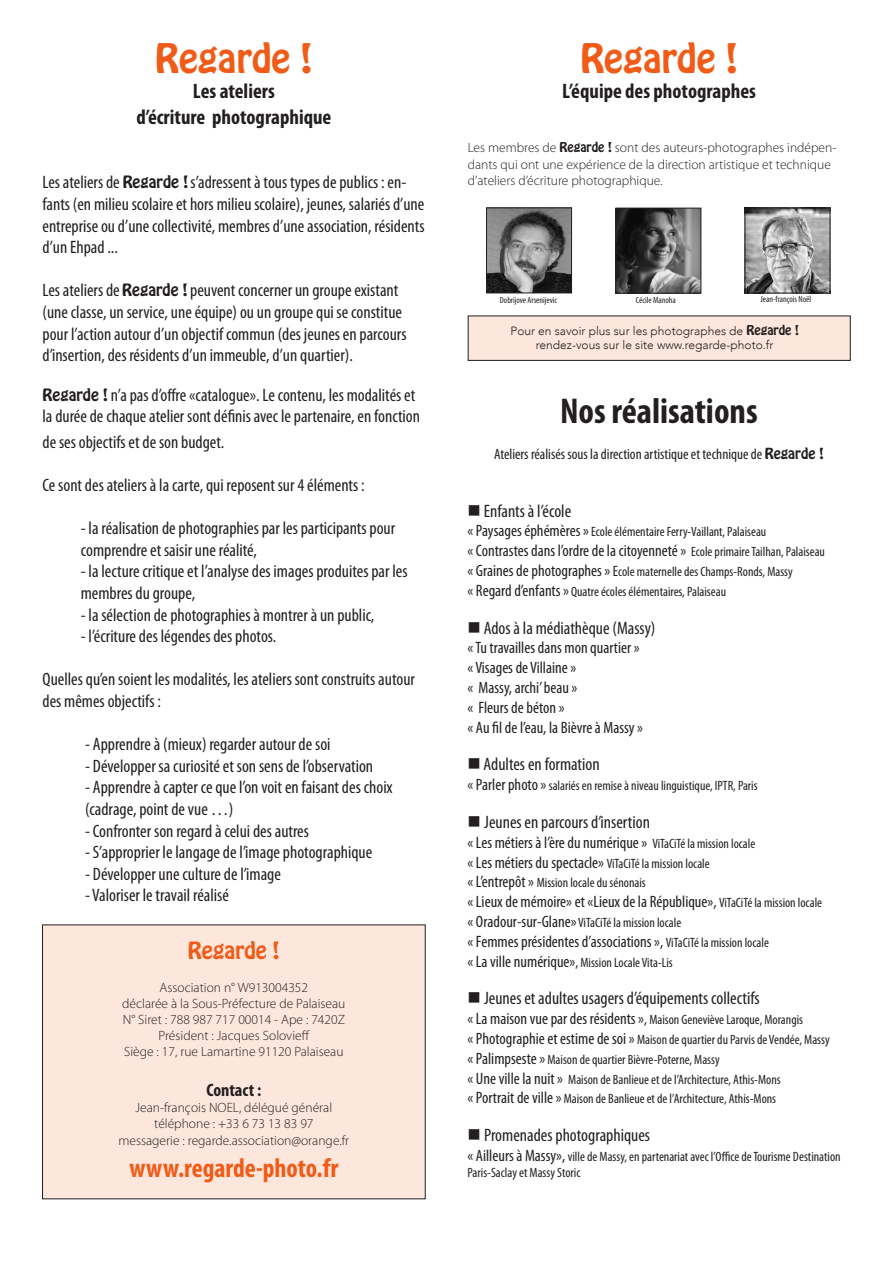
<style>
.page{position:relative;width:893px;height:1263px;background:#fff}
.page>*{position:absolute;margin:0;border:0;box-sizing:border-box;transform-origin:0 0}
.t1{font:36px "Hobo Std";color:#f05b18}
.t2{font:700 condensed 36px "Myriad Pro";color:#231f20}
.t3{font:700 condensed 27px "Myriad Pro";color:#f05b18}
.t4{font:700 condensed 21px "Myriad Pro";color:#231f20}
.t5{font:21px "Hobo Std";color:#f05b18}
.t6{font:condensed 18px/21.6px "Myriad Pro";color:#231f20}
.t7{font:700 condensed 18px "Myriad Pro";color:#231f20}
.t8{font:condensed 16.5px/19.8px "Myriad Pro";color:#231f20}
.t9{font:condensed 15px "Myriad Pro";color:#231f20}
.t10{font:condensed 13.5px/16.2px "Myriad Pro";color:#231f20}
.t11{font:300 13.5px/16.2px "Myriad Pro";color:#231f20}
.t12{font:300 12px "Avenir";color:#231f20}
.t13{font:condensed 9px "Myriad Pro";color:#231f20}
.s1{font-family:"Hobo Std";font-stretch:normal;font-size:15px}
.s2{font-family:"Hobo Std";font-weight:400;font-size:12px}
.s3{font-family:"Hobo Std";font-weight:400}
.s4{font-family:"Hobo Std";font-stretch:normal;font-size:13.5px}
.s5{font-size:16.5px}
.s6{font-size:13.5px}
.s7{font-size:15px}
</style>
<div class="page">
<div style="left:43px;top:925px;width:382px;height:274px;background:#fde6dc"></div>
<img style="left:488px;top:209px;width:82px;height:82px">
<div style="left:486px;top:207px;width:86px;height:86px;border:1px solid #231f20"></div>
<img style="left:617px;top:210px;width:82px;height:81px">
<div style="left:615px;top:208px;width:86px;height:85px;border:1px solid #231f20"></div>
<img style="left:747px;top:210px;width:81px;height:81px">
<div style="left:745px;top:208px;width:85px;height:85px;border:1px solid #231f20"></div>
<div style="left:468px;top:316px;width:382px;height:44px;background:#fde6dc"></div>
<div style="left:468px;top:316px;width:382px;height:45px;border:1px solid #231f20"></div>
<p class="t1" style="left:155px;top:34px;width:159px">Regarde !</p>
<p class="t4" style="left:193px;top:78px;width:83px">Les ateliers</p>
<p class="t4" style="left:136px;top:104px;width:197px">d’écriture photographique</p>
<p class="t6" style="left:43px;top:171px;width:383px">Les ateliers de <span class="s1">Regarde !</span> s’adressent à tous types de publics : en&shy;fants (en milieu scolaire et hors milieu scolaire), jeunes, salariés d’une entreprise ou d’une collectivité, membres d’une association, résidents d’un Ehpad ...</p>
<p class="t6" style="left:43px;top:279px;width:366px">Les ateliers de <span class="s1">Regarde !</span> peuvent concerner un groupe existant (une classe, un service, une équipe) ou un groupe qui se constitue pour l’action autour d’un objectif commun (des jeunes en parcours d’insertion, des résidents d’un immeuble, d’un quartier).</p>
<p class="t6" style="left:43px;top:384px;width:379px"><span class="s1">Regarde !</span> n’a pas d’offre «catalogue». Le contenu, les modalités et la durée de chaque atelier sont définis avec le partenaire, en fonction</p>
<p class="t6" style="left:43px;top:431px;width:183px">de ses objectifs et de son budget.</p>
<p class="t6" style="left:43px;top:474px;width:324px">Ce sont des ateliers à la carte, qui reposent sur 4 éléments :</p>
<p class="t6" style="left:81px;top:517px;width:316px">- la réalisation de photographies par les participants pour comprendre et saisir une réalité,</p>
<p class="t6" style="left:81px;top:560px;width:328px">- la lecture critique et l’analyse des images produites par les membres du groupe,</p>
<p class="t6" style="left:81px;top:603px;width:295px">- la sélection de photographies à montrer à un public,</p>
<p class="t6" style="left:81px;top:625px;width:197px">- l’écriture des légendes des photos.</p>
<p class="t6" style="left:43px;top:668px;width:374px">Quelles qu’en soient les modalités, les ateliers sont construits autour des mêmes objectifs :</p>
<p class="t6" style="left:85px;top:733px;width:247px">- Apprendre à (mieux) regarder autour de soi</p>
<p class="t6" style="left:85px;top:755px;width:290px">- Développer sa curiosité et son sens de l’observation</p>
<p class="t6" style="left:85px;top:776px;width:309px">- Apprendre à capter ce que l’on voit en faisant des choix (cadrage, point de vue …)</p>
<p class="t6" style="left:85px;top:819px;width:225px">- Confronter son regard à celui des autres</p>
<p class="t6" style="left:85px;top:841px;width:289px">- S’approprier le langage de l’image photographique</p>
<p class="t6" style="left:85px;top:863px;width:197px">- Développer une culture de l’image</p>
<p class="t6" style="left:85px;top:884px;width:145px">- Valoriser le travail réalisé</p>
<p class="t5" style="left:188px;top:936px;width:93px">Regarde !</p>
<p class="t11" style="left:160px;top:979px;width:150px">Association n° W913004352</p>
<p class="t11" style="left:122px;top:995px;width:225px">déclarée à la Sous-Préfecture de Palaiseau</p>
<p class="t11" style="left:123px;top:1011px;width:224px">N° Siret : 788 987 717 00014 - Ape : 7420Z</p>
<p class="t11" style="left:159px;top:1027px;width:153px">Président : Jacques Solovieff</p>
<p class="t11" style="left:124px;top:1044px;width:221px">Siège : 17, rue Lamartine 91120 Palaiseau</p>
<p class="t7" style="left:206px;top:1079px;width:57px">Contact :</p>
<p class="t11" style="left:135px;top:1099px;width:198px">Jean-françois NOEL, délégué général</p>
<p class="t11" style="left:154px;top:1116px;width:161px">téléphone : +33 6 73 13 83 97</p>
<p class="t11" style="left:118px;top:1132px;width:232px">messagerie : regarde.association@orange.fr</p>
<p class="t3" style="left:129px;top:1151px;width:210px">www.regarde-photo.fr</p>
<p class="t1" style="left:580px;top:34px;width:159px">Regarde !</p>
<p class="t4" style="left:562px;top:78px;width:195px">L’équipe des photographes</p>
<p class="t11" style="left:468px;top:140px;width:370px">Les membres de <span class="s2">Regarde !</span> sont des auteurs-photographes indépen&shy;dants qui ont une expérience de la direction artistique et technique d’ateliers d’écriture photographique.</p>
<p class="t13" style="left:500px;top:294px;width:59px">Dobrijove Arsenijevic</p>
<p class="t13" style="left:636px;top:294px;width:41px">Cécile Manoha</p>
<p class="t13" style="left:760px;top:294px;width:52px">Jean-françois Noël</p>
<p class="t12" style="left:510px;top:324px;width:290px">Pour en savoir plus sur les photographes de <span class="s3">Regarde !</span></p>
<p class="t12" style="left:536px;top:338px;width:239px">rendez-vous sur le site www.regarde-photo.fr</p>
<p class="t2" style="left:560px;top:388px;width:199px">Nos réalisations</p>
<p class="t9" style="left:494px;top:445px;width:331px">Ateliers réalisés sous la direction artistique et technique de <span class="s4">Regarde !</span></p>
<p class="t6" style="left:468px;top:499px;width:105px">■ Enfants à l’école</p>
<p class="t10" style="left:468px;top:524px;width:300px"><span class="s5">« Paysages éphémères »</span> Ecole élémentaire Ferry-Vaillant, Palaiseau</p>
<p class="t8" style="left:468px;top:541px;width:359px">« Contrastes dans l’ordre de la citoyenneté » <span class="s6">Ecole primaire Tailhan, Palaiseau</span></p>
<p class="t10" style="left:468px;top:563px;width:327px"><span class="s5">« Graines de photographes »</span> <span class="s7">E</span>cole maternelle des Champs-Ronds, Massy</p>
<p class="t10" style="left:468px;top:583px;width:260px"><span class="s5">« Regard d’enfants »</span> Quatre écoles élémentaires, Palaiseau</p>
<p class="t6" style="left:468px;top:616px;width:189px">■ Ados à la médiathèque (Massy)</p>
<p class="t8" style="left:468px;top:638px;width:177px">« Tu travailles dans mon quartier » « Visages de Villaine »<br>« Massy, archi’ beau »<br>« Fleurs de béton »<br>« Au fil de l’eau, la Bièvre à Massy »</p>
<p class="t6" style="left:468px;top:753px;width:134px">■Adultes en formation</p>
<p class="t10" style="left:468px;top:777px;width:292px"><span class="s5">« Parler photo »</span> salariés en remise à niveau linguistique, IPTR, Paris</p>
<p class="t6" style="left:468px;top:811px;width:184px">■ Jeunes en parcours d’insertion</p>
<p class="t8" style="left:468px;top:832px;width:289px">« Les métiers à l’ère du numérique » <span class="s6">ViTaCiTé la mission locale</span></p>
<p class="t8" style="left:468px;top:852px;width:244px">« Les métiers du spectacle» <span class="s6">ViTaCiTé la mission locale</span></p>
<p class="t10" style="left:468px;top:875px;width:180px"><span class="s5">« L’entrepôt »</span> Mission locale du sénonais</p>
<p class="t8" style="left:468px;top:892px;width:356px">« Lieux de mémoire» et «Lieux de la République», <span class="s6">ViTaCiTé la mission locale</span></p>
<p class="t10" style="left:468px;top:914px;width:215px"><span class="s5">« Oradour-sur-Glane»</span> ViTaCiTé la mission locale</p>
<p class="t8" style="left:468px;top:931px;width:303px">« Femmes présidentes d’associations », <span class="s6">ViTaCiTé la mission locale</span></p>
<p class="t10" style="left:468px;top:954px;width:207px"><span class="s5">« La ville numérique»</span><span class="s7">,</span> Mission Locale Vita-Lis</p>
<p class="t6" style="left:468px;top:987px;width:294px">■ Jeunes et adultes usagers d’équipements collectifs</p>
<p class="t10" style="left:468px;top:1011px;width:337px"><span class="s5">« La maison vue par des résidents »</span><span class="s7">,</span> Maison Geneviève Laroque, Morangis</p>
<p class="t10" style="left:468px;top:1031px;width:364px"><span class="s5">« Photographie et estime de soi »</span> Maison de quartier du Parvis de Vendée, Massy</p>
<p class="t10" style="left:468px;top:1051px;width:254px"><span class="s5">« Palimpseste »</span> Maison de quartier Bièvre-Poterne, Massy</p>
<p class="t10" style="left:468px;top:1071px;width:315px"><span class="s5">« Une ville la nuit »</span> Maison de Banlieue et de l’Architecture, Athis-Mons</p>
<p class="t10" style="left:468px;top:1091px;width:310px"><span class="s5">« Portrait de ville »</span> Maison de Banlieue et de l’Architecture, Athis-Mons</p>
<p class="t6" style="left:468px;top:1124px;width:184px">■ Promenades photographiques</p>
<p class="t10" style="left:468px;top:1148px;width:375px"><span class="s5">« Ailleurs à Massy»,</span> ville de Massy, en partenariat avec l’Office de Tourisme Destination<br>Paris-Saclay et Massy Storic</p>
</div>
